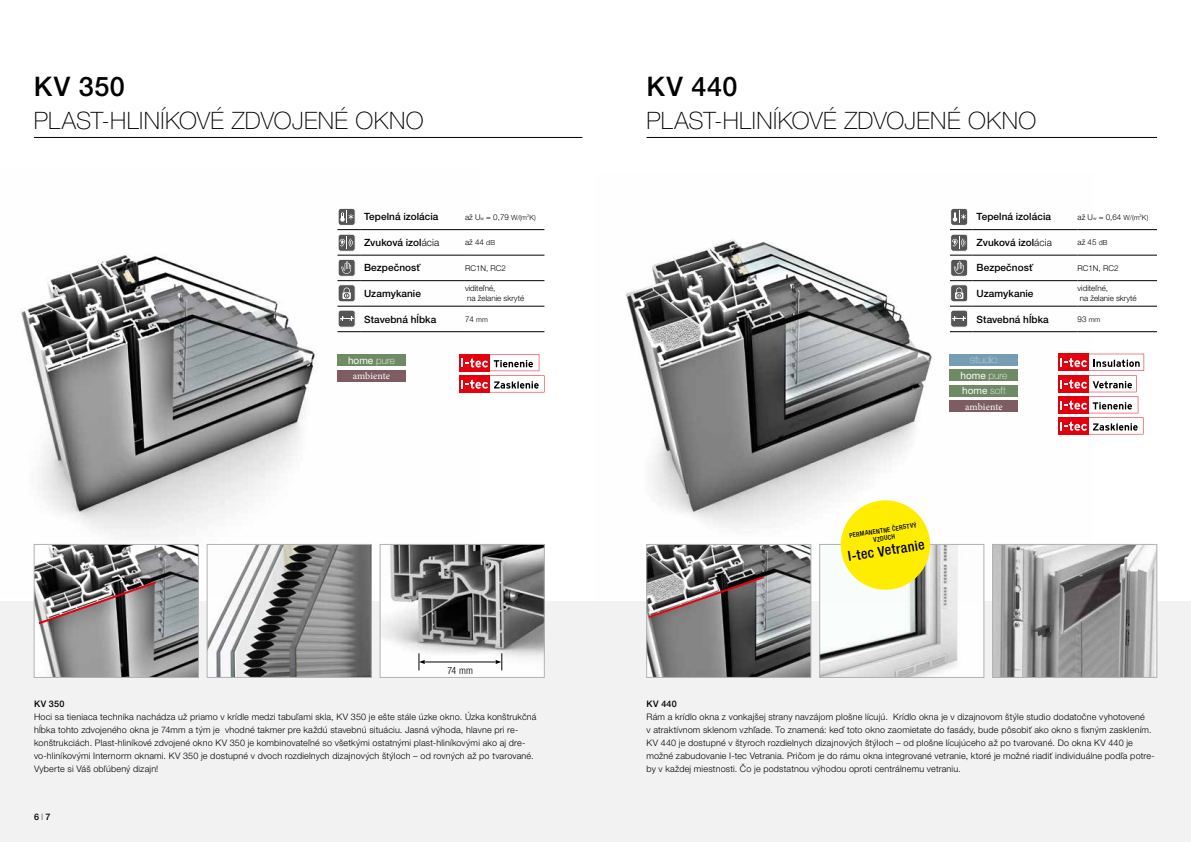
<style>
.page{position:relative;width:1191px;height:842px;background:#fff}
.page>*{position:absolute;margin:0;border:0;box-sizing:border-box;transform-origin:0 0}
.t1{font:500 27px "Helvetica Neue LT Pro";letter-spacing:.02em;color:#000}
.t2{font:100 24px "Helvetica Neue LT Pro";letter-spacing:.02em;color:#000}
.t3{font:500 condensed 14px "Helvetica Neue LT Pro";color:#000}
.t4{font:500 10px "Helvetica Neue LT Pro";letter-spacing:.005em;color:#000}
.t5{font:10px/15.8px "Helvetica Neue LT Pro";letter-spacing:.005em;color:#fff;text-align:center}
.t6{font:10px "Minion Pro";color:#fff}
.t7{font:300 condensed 10px "Helvetica Neue LT Pro";color:#000}
.t8{font:300 9px/13px "Helvetica Neue LT Pro";letter-spacing:.02em;color:#000}
.t9{font:500 9px "Helvetica Neue LT Pro";letter-spacing:.03em;color:#000}
.t10{font:300 8px/9.8px "Helvetica Neue LT Pro";color:#000}
.t11{font:500 condensed 6.6px/7.9px "Helvetica Neue LT Pro";color:#000;text-align:center}
.s1{font-size:7px}
.s2{font-weight:300}
.s3{font-weight:100}
.s4{font-weight:200;font-stretch:expanded}
</style>
<div class="page">
<div style="left:0;top:601px;width:1191px;height:241px;background:#f2f2f2"></div>
<hr style="left:465px;top:229px;width:79px;height:1px;background:#000">
<hr style="left:465px;top:255px;width:79px;height:1px;background:#000">
<hr style="left:465px;top:280px;width:79px;height:1px;background:#000">
<hr style="left:465px;top:306px;width:79px;height:1px;background:#000">
<hr style="left:465px;top:331px;width:79px;height:1px;background:#000">
<hr style="left:34px;top:137px;width:548px;height:1px;background:#000">
<img style="left:382px;top:546px;width:160px;height:129px">
<div style="left:380px;top:544px;width:164px;height:133px;border:1px solid #b1b2b3"></div>
<hr style="left:423px;top:662px;width:74px;height:1px;background:#000">
<svg style="left:419px;top:653px;width:6px;height:17px"></svg>
<svg style="left:495px;top:653px;width:7px;height:17px"></svg>
<img style="left:209px;top:597px;width:160px;height:78px">
<div style="left:207px;top:544px;width:164px;height:133px;border:1px solid #b1b2b3"></div>
<img style="left:20px;top:208px;width:458px;height:389px">
<img style="left:36px;top:546px;width:160px;height:129px">
<div style="left:34px;top:544px;width:164px;height:133px;border:1px solid #b1b2b3"></div>
<svg style="left:36px;top:580px;width:122px;height:46px;background:#827979"></svg>
<div style="left:459px;top:375px;width:30px;height:17px;background:#e3000f"></div>
<div style="left:459px;top:354px;width:30px;height:17px;background:#e3000f"></div>
<svg style="left:461px;top:354px;width:83px;height:38px"></svg>
<img style="left:994px;top:601px;width:161px;height:74px">
<div style="left:992px;top:544px;width:165px;height:133px;border:1px solid #b1b2b3"></div>
<img style="left:821px;top:601px;width:161px;height:74px">
<div style="left:819px;top:544px;width:165px;height:133px;border:1px solid #b1b2b3"></div>
<div style="left:595px;top:0;width:596px;height:601px;background:#fff"></div>
<img style="left:625px;top:208px;width:468px;height:393px">
<img style="left:648px;top:546px;width:161px;height:129px">
<div style="left:646px;top:544px;width:165px;height:133px;border:1px solid #b1b2b3"></div>
<svg style="left:646px;top:575px;width:120px;height:45px;background:#7e7475"></svg>
<div style="left:840px;top:500px;width:90px;height:90px;background:#ffed00;border-radius:50%"></div>
<h1 class="t1" style="left:34px;top:70px;width:93px">KV 350</h1>
<h2 class="t2" style="left:34px;top:106px;width:391px">PLAST-HLINÍKOVÉ ZDVOJENÉ OKNO</h2>
<p class="t4" style="left:364px;top:211px;width:76px">Tepelná izolácia</p>
<p class="t10" style="left:465px;top:212px;width:72px">až U<sub>w</sub> = 0,79 <span class="s1">W/(m</span><sup>2</sup><span class="s1">K)</span></p>
<p class="t4" style="left:364px;top:236px;width:77px">Zvuková izol<span class="s2">ácia</span></p>
<p class="t10" style="left:465px;top:237px;width:32px">až 44 <span class="s1">dB</span></p>
<p class="t4" style="left:364px;top:262px;width:58px">Bezpečnosť</p>
<p class="t10" style="left:465px;top:263px;width:42px">RC1N, RC2</p>
<p class="t4" style="left:364px;top:287px;width:58px">Uzamykanie</p>
<p class="t10" style="left:465px;top:283px;width:61px">viditeľné,<br>na želanie skryté</p>
<p class="t4" style="left:364px;top:313px;width:74px">Stavebná hĺbka</p>
<p class="t10" style="left:465px;top:314px;width:24px">74 <span class="s1">mm</span></p>
<p class="t5" style="left:348px;top:352px;width:48px">home <span class="s3">pure</span></p>
<p class="t6" style="left:353px;top:369px;width:39px">ambiente</p>
<p class="t7" style="left:447px;top:664px;width:27px">74 mm</p>
<p class="t9" style="left:34px;top:698px;width:32px">KV 350</p>
<p class="t8" style="left:34px;top:710px;width:504px">Hoci sa tieniaca technika nachádza už priamo v krídle medzi tabuľami skla, KV 350 je ešte stále úzke okno. Úzka konštrukčná hĺbka tohto zdvojeného okna je 74mm a tým je vhodné takmer pre každú stavebnú situáciu. Jasná výhoda, hlavne pri re&shy;konštrukciách. Plast-hliníkové zdvojené okno KV 350 je kombinovateľné so všetkými ostatnými plast-hliníkovými ako aj dre&shy;vo-hliníkovými Internorm oknami. KV 350 je dostupné v dvoch rozdielnych dizajnových štýloch – od rovných až po tvarované.<br>Vyberte si Váš obľúbený dizajn!</p>
<p class="t9" style="left:34px;top:811px;width:18px">6 <span class="s3">I</span> 7</p>
<h1 class="t1" style="left:646px;top:70px;width:93px">KV 440</h1>
<h2 class="t2" style="left:646px;top:106px;width:391px">PLAST-HLINÍKOVÉ ZDVOJENÉ OKNO</h2>
<p class="t4" style="left:976px;top:211px;width:76px">Tepelná izolácia</p>
<p class="t10" style="left:1077px;top:212px;width:72px">až U<sub>w</sub> = 0,64 <span class="s1">W/(m</span><sup>2</sup><span class="s1">K)</span></p>
<p class="t4" style="left:976px;top:236px;width:77px">Zvuková izol<span class="s2">ácia</span></p>
<p class="t10" style="left:1077px;top:237px;width:32px">až 45 <span class="s1">dB</span></p>
<p class="t4" style="left:976px;top:262px;width:58px">Bezpečnosť</p>
<p class="t10" style="left:1077px;top:263px;width:42px">RC1N, RC2</p>
<p class="t4" style="left:976px;top:287px;width:58px">Uzamykanie</p>
<p class="t10" style="left:1077px;top:283px;width:61px">viditeľné,<br>na želanie skryté</p>
<p class="t4" style="left:976px;top:313px;width:74px">Stavebná hĺbka</p>
<p class="t10" style="left:1077px;top:314px;width:24px">93 <span class="s1">mm</span></p>
<p class="t5" style="left:960px;top:351px;width:48px"><span class="s4">studio </span>home <span class="s3">pure </span>home <span class="s3">soft</span></p>
<p class="t6" style="left:965px;top:400px;width:39px">ambiente</p>
<p class="t11" style="left:848px;top:532px;width:70px;rotate:-9deg">PERMANENTNE ČERSTVÝ<br>VZDUCH</p>
<h3 class="t3" style="left:847px;top:548px;width:79px;rotate:-9deg">I-tec Vetranie</h3>
<p class="t9" style="left:646px;top:698px;width:32px">KV 440</p>
<p class="t8" style="left:646px;top:710px;width:509px">Rám a krídlo okna z vonkajšej strany navzájom plošne lícujú. Krídlo okna je v dizajnovom štýle studio dodatočne vyhotovené<br>v atraktívnom sklenom vzhľade. To znamená: keď toto okno zaomietate do fasády, bude pôsobiť ako okno s fixným zasklením.<br>KV 440 je dostupné v štyroch rozdielnych dizajnových štýloch – od plošne lícujúceho až po tvarované. Do okna KV 440 je možné zabudovanie I-tec Vetrania. Pričom je do rámu okna integrované vetranie, ktoré je možné riadiť individuálne podľa potre&shy;by v každej miestnosti. Čo je podstatnou výhodou oproti centrálnemu vetraniu.</p>
</div>
